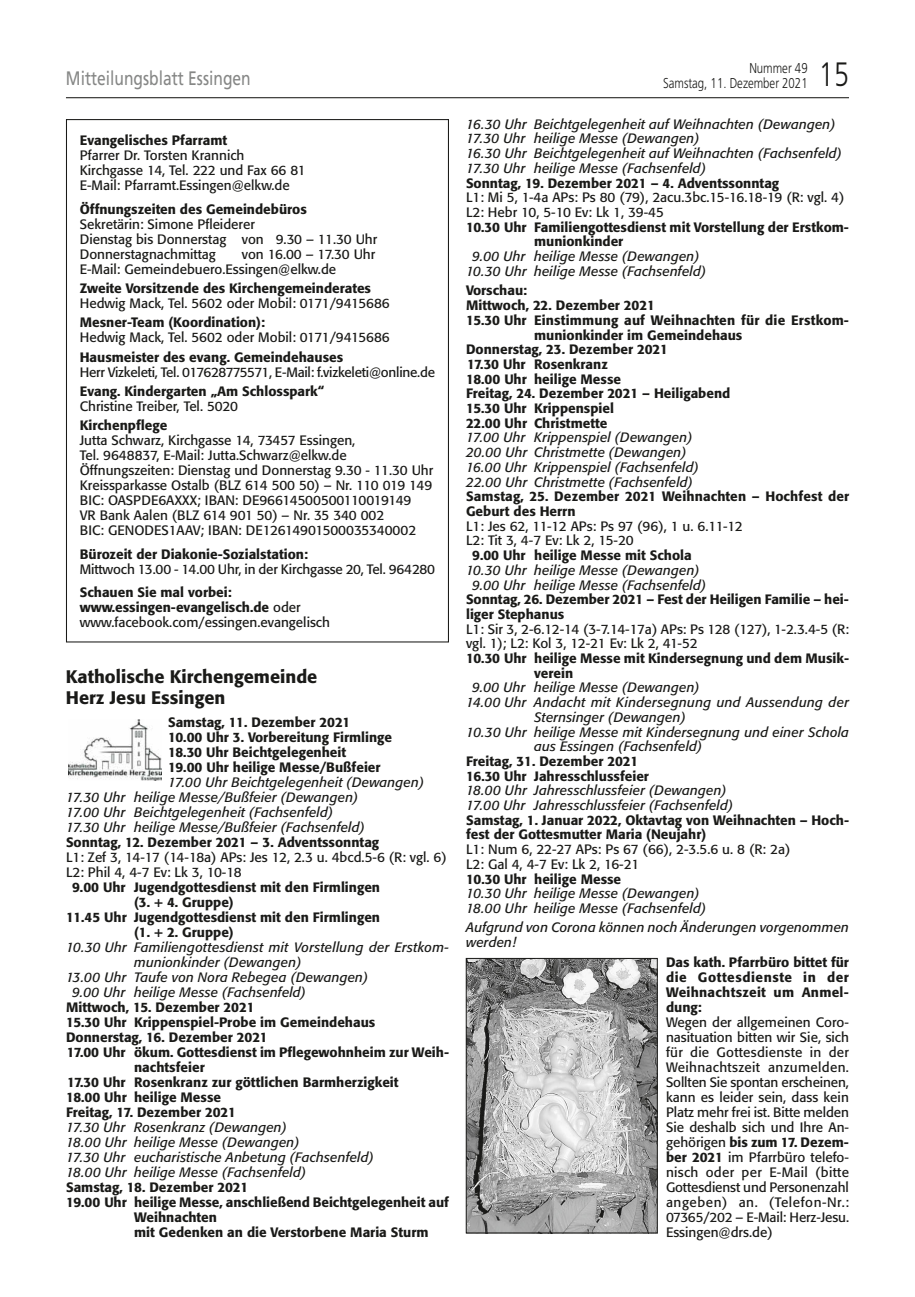
<style>
.page{position:relative;width:915px;height:1297px;background:#fff}
.page>*{position:absolute;margin:0;border:0;box-sizing:border-box;transform-origin:0 0}
.t1{font:300 33.75px "Frutiger";color:#1a1a18;scale:.8 1}
.t2{font:19.5px "Frutiger";color:#868786;scale:.8 1}
.t3{font:500 18px/21px "Formata";color:#1a1a18}
.t4{font:300 14.25px "Frutiger";color:#1a1a18;scale:.8 1}
.t5{font:500 13.5px/15px "Formata";color:#1a1a18}
.t6{font:13.5px/15px "Formata";color:#1a1a18}
.t7{font:italic 13.5px/14.7px "Formata";letter-spacing:.01em;color:#1a1a18}
.s1{font-weight:400}
.s2{font-weight:500}
</style>
<div class="page">
<hr style="left:66px;top:97px;width:782px;height:1px;background:#1a1a18">
<img style="left:68px;top:719px;width:93px;height:61px">
<img style="left:468px;top:960px;width:187px;height:271px">
<div style="left:466px;top:958px;width:191px;height:275px;border:1px solid #1a1a18"></div>
<p class="t4" style="left:749px;top:60px;width:74px">Nummer 49</p>
<h2 class="t2" style="left:66px;top:66px;width:232px">Mitteilungsblatt Essingen</h2>
<p class="t4" style="left:663px;top:75px;width:182px">Samstag, 11. Dezember 2021</p>
<h1 class="t1" style="left:818px;top:55px;width:39px">15</h1>
<p class="t5" style="left:80px;top:133px;width:149px">Evangelisches Pfarramt</p>
<p class="t6" style="left:80px;top:148px;width:227px">Pfarrer Dr. Torsten Krannich<br>Kirchgasse 14, Tel. 222 und Fax 66 81<br>E-Mail: Pfarramt.Essingen@elkw.de</p>
<p class="t5" style="left:80px;top:201px;width:228px">Öffnungszeiten des Gemeindebüros</p>
<p class="t6" style="left:80px;top:216px;width:299px">Sekretärin: Simone Pfleiderer<br>Dienstag bis Donnerstag von 9.30 – 11.30 Uhr<br>Donnerstagnachmittag</p>
<p class="t6" style="left:80px;top:246px;width:297px;text-indent:162px">von 16.00 – 17.30 Uhr<br>E-Mail: Gemeindebuero.Essingen@elkw.de</p>
<p class="t5" style="left:80px;top:281px;width:293px">Zweite Vorsitzende des Kirchengemeinderates</p>
<p class="t6" style="left:80px;top:296px;width:311px">Hedwig Mack, Tel. 5602 oder Mobil: 0171/9415686</p>
<p class="t5" style="left:80px;top:315px;width:187px">Mesner-Team (Koordination):</p>
<p class="t6" style="left:80px;top:330px;width:311px">Hedwig Mack, Tel. 5602 oder Mobil: 0171/9415686</p>
<p class="t5" style="left:80px;top:349px;width:265px">Hausmeister des evang. Gemeindehauses</p>
<p class="t6" style="left:80px;top:364px;width:357px">Herr Vizkeleti, Tel. 017628775571, E-Mail: f.vizkeleti@online.de</p>
<p class="t5" style="left:80px;top:383px;width:246px">Evang. Kindergarten „Am Schlosspark“</p>
<p class="t6" style="left:80px;top:398px;width:160px">Christine Treiber, Tel. 5020</p>
<p class="t5" style="left:80px;top:418px;width:89px">Kirchenpflege</p>
<p class="t6" style="left:80px;top:433px;width:355px">Jutta Schwarz, Kirchgasse 14, 73457 Essingen,<br>Tel. 9648837, E-Mail: Jutta.Schwarz@elkw.de Öffnungszeiten: Dienstag und Donnerstag 9.30 - 11.30 Uhr Kreissparkasse Ostalb (BLZ 614 500 50) – Nr. 110 019 149<br>BIC: OASPDE6AXXX; IBAN: DE96614500500110019149<br>VR Bank Aalen (BLZ 614 901 50) – Nr. 35 340 002<br>BIC: GENODES1AAV; IBAN: DE12614901500035340002</p>
<p class="t5" style="left:80px;top:546px;width:230px">Bürozeit der Diakonie-Sozialstation:</p>
<p class="t6" style="left:80px;top:561px;width:357px">Mittwoch 13.00 - 14.00 Uhr, in der Kirchgasse 20, Tel. 964280</p>
<p class="t5" style="left:80px;top:585px;width:252px">Schauen Sie mal vorbei: www.essingen-evangelisch.de <span class="s1">oder www.facebook.com/essingen.evangelisch</span></p>
<h3 class="t3" style="left:66px;top:666px;width:253px">Katholische Kirchengemeinde<br>Herz Jesu Essingen</h3>
<p class="t5" style="left:168px;top:715px;width:225px">Samstag, 11. Dezember 2021<br>10.00 Uhr 3. Vorbereitung Firmlinge<br>18.30 Uhr Beichtgelegenheit<br>19.00 Uhr heilige Messe/Bußfeier</p>
<p class="t7" style="left:66px;top:775px;width:359px;text-indent:102px">17.00 Uhr Beichtgelegenheit (Dewangen)<br>17.30 Uhr heilige Messe/Bußfeier (Dewangen)<br>17.00 Uhr Beichtgelegenheit (Fachsenfeld)<br>17.30 Uhr heilige Messe/Bußfeier (Fachsenfeld)</p>
<p class="t5" style="left:66px;top:835px;width:314px">Sonntag, 12. Dezember 2021 – 3. Adventssonntag</p>
<p class="t6" style="left:66px;top:850px;width:382px">L1: Zef 3, 14-17 (14-18a) APs: Jes 12, 2.3 u. 4bcd.5-6 (R: vgl. 6)<br>L2: Phil 4, 4-7 Ev: Lk 3, 10-18</p>
<p class="t5" style="left:72px;top:880px;width:309px">9.00 Uhr Jugendgottesdienst mit den Firmlingen</p>
<p class="t5" style="left:134px;top:895px;width:101px">(3. + 4. Gruppe)</p>
<p class="t5" style="left:66px;top:910px;width:315px">11.45 Uhr Jugendgottesdienst mit den Firmlingen</p>
<p class="t5" style="left:134px;top:925px;width:101px">(1. + 2. Gruppe)</p>
<p class="t7" style="left:66px;top:940px;width:384px">10.30 Uhr Familiengottesdienst mit Vorstellung der Erstkom-</p>
<p class="t7" style="left:134px;top:955px;width:169px">munionkinder (Dewangen)</p>
<p class="t7" style="left:66px;top:970px;width:303px">13.00 Uhr Taufe von Nora Rebegea (Dewangen)</p>
<p class="t7" style="left:72px;top:985px;width:235px">9.00 Uhr heilige Messe (Fachsenfeld)</p>
<p class="t5" style="left:66px;top:1000px;width:190px">Mittwoch, 15. Dezember 2021</p>
<p class="t5" style="left:66px;top:1015px;width:311px">15.30 Uhr Krippenspiel-Probe im Gemeindehaus</p>
<p class="t5" style="left:66px;top:1030px;width:203px">Donnerstag, 16. Dezember 2021</p>
<p class="t5" style="left:67px;top:1045px;width:383px">17.00 Uhr ökum. Gottesdienst im Pflegewohnheim zur Weih-</p>
<p class="t5" style="left:134px;top:1060px;width:72px">nachtsfeier</p>
<p class="t5" style="left:67px;top:1075px;width:333px">17.30 Uhr Rosenkranz zur göttlichen Barmherzigkeit</p>
<p class="t5" style="left:66px;top:1090px;width:156px">18.00 Uhr heilige Messe</p>
<p class="t5" style="left:66px;top:1105px;width:171px">Freitag, 17. Dezember 2021</p>
<p class="t7" style="left:66px;top:1120px;width:309px">17.30 Uhr Rosenkranz (Dewangen)<br>18.00 Uhr heilige Messe (Dewangen)<br>17.30 Uhr eucharistische Anbetung (Fachsenfeld)<br>18.00 Uhr heilige Messe (Fachsenfeld)</p>
<p class="t5" style="left:66px;top:1180px;width:184px">Samstag, 18. Dezember 2021</p>
<p class="t5" style="left:66px;top:1195px;width:384px">19.00 Uhr heilige Messe, anschließend Beichtgelegenheit auf</p>
<p class="t5" style="left:134px;top:1210px;width:84px">Weihnachten</p>
<p class="t5" style="left:134px;top:1225px;width:296px">mit Gedenken an die Verstorbene Maria Sturm</p>
<p class="t7" style="left:466px;top:117px;width:377px">16.30 Uhr Beichtgelegenheit auf Weihnachten (Dewangen)<br>17.30 Uhr heilige Messe (Dewangen)<br>16.30 Uhr Beichtgelegenheit auf Weihnachten (Fachsenfeld)<br>17.30 Uhr heilige Messe (Fachsenfeld)</p>
<p class="t5" style="left:466px;top:175px;width:314px">Sonntag, 19. Dezember 2021 – 4. Adventssonntag</p>
<p class="t6" style="left:466px;top:190px;width:379px">L1: Mi 5, 1-4a APs: Ps 80 (79), 2acu.3bc.15-16.18-19 (R: vgl. 4)<br>L2: Hebr 10, 5-10 Ev: Lk 1, 39-45</p>
<p class="t5" style="left:534px;top:219px;width:316px;text-indent:-68px">10.30 Uhr Familiengottesdienst mit Vorstellung der Erstkom&shy;munionkinder</p>
<p class="t7" style="left:466px;top:249px;width:241px;text-align:center">9.00 Uhr heilige Messe (Dewangen)<br>10.30 Uhr heilige Messe (Fachsenfeld)</p>
<p class="t5" style="left:466px;top:283px;width:63px">Vorschau:</p>
<p class="t5" style="left:466px;top:298px;width:190px">Mittwoch, 22. Dezember 2021</p>
<p class="t5" style="left:466px;top:312px;width:384px">15.30 Uhr Einstimmung auf Weihnachten für die Erstkom-</p>
<p class="t5" style="left:534px;top:327px;width:210px">munionkinder im Gemeindehaus</p>
<p class="t5" style="left:466px;top:342px;width:203px">Donnerstag, 23. Dezember 2021</p>
<p class="t5" style="left:467px;top:357px;width:142px">17.30 Uhr Rosenkranz</p>
<p class="t5" style="left:466px;top:371px;width:156px">18.00 Uhr heilige Messe</p>
<p class="t5" style="left:466px;top:386px;width:266px">Freitag, 24. Dezember 2021 – Heiligabend</p>
<p class="t5" style="left:466px;top:401px;width:149px">15.30 Uhr Krippenspiel</p>
<p class="t5" style="left:466px;top:415px;width:143px">22.00 Uhr Christmette</p>
<p class="t7" style="left:466px;top:430px;width:234px">17.00 Uhr Krippenspiel (Dewangen)<br>20.00 Uhr Christmette (Dewangen)<br>16.00 Uhr Krippenspiel (Fachsenfeld)<br>22.00 Uhr Christmette (Fachsenfeld)</p>
<p class="t5" style="left:466px;top:489px;width:384px">Samstag, 25. Dezember 2021 Weihnachten – Hochfest der<br>Geburt des Herrn</p>
<p class="t6" style="left:466px;top:519px;width:278px">L1: Jes 62, 11-12 APs: Ps 97 (96), 1 u. 6.11-12<br>L2: Tit 3, 4-7 Ev: Lk 2, 15-20</p>
<p class="t5" style="left:472px;top:548px;width:221px">9.00 Uhr heilige Messe mit Schola</p>
<p class="t7" style="left:466px;top:563px;width:241px;text-align:center">10.30 Uhr heilige Messe (Dewangen)<br>9.00 Uhr heilige Messe (Fachsenfeld)</p>
<p class="t5" style="left:466px;top:592px;width:384px">Sonntag, 26. Dezember 2021 – Fest der Heiligen Familie – hei&shy;liger Stephanus</p>
<p class="t6" style="left:466px;top:621px;width:384px">L1: Sir 3, 2-6.12-14 (3-7.14-17a) APs: Ps 128 (127), 1-2.3.4-5 (R: vgl. 1); L2: Kol 3, 12-21 Ev: Lk 2, 41-52</p>
<p class="t5" style="left:534px;top:651px;width:316px;text-indent:-68px">10.30 Uhr heilige Messe mit Kindersegnung und dem Musik&shy;verein</p>
<p class="t7" style="left:472px;top:680px;width:229px">9.00 Uhr heilige Messe (Dewangen)</p>
<p class="t7" style="left:466px;top:695px;width:384px">14.00 Uhr Andacht mit Kindersegnung und Aussendung der</p>
<p class="t7" style="left:534px;top:710px;width:153px">Sternsinger (Dewangen)</p>
<p class="t7" style="left:466px;top:724px;width:384px">10.30 Uhr heilige Messe mit Kindersegnung und einer Schola</p>
<p class="t7" style="left:534px;top:739px;width:169px">aus Essingen (Fachsenfeld)</p>
<p class="t5" style="left:466px;top:754px;width:184px">Freitag, 31. Dezember 2021<br>16.30 Uhr Jahresschlussfeier</p>
<p class="t7" style="left:466px;top:783px;width:268px">18.00 Uhr Jahresschlussfeier (Dewangen)<br>17.00 Uhr Jahresschlussfeier (Fachsenfeld)</p>
<p class="t5" style="left:466px;top:812px;width:384px">Samstag, 1. Januar 2022, Oktavtag von Weihnachten – Hoch&shy;fest der Gottesmutter Maria (Neujahr)</p>
<p class="t6" style="left:466px;top:842px;width:325px">L1: Num 6, 22-27 APs: Ps 67 (66), 2-3.5.6 u. 8 (R: 2a)<br>L2: Gal 4, 4-7 Ev: Lk 2, 16-21</p>
<p class="t5" style="left:466px;top:871px;width:156px">10.30 Uhr heilige Messe</p>
<p class="t7" style="left:466px;top:886px;width:241px">10.30 Uhr heilige Messe (Dewangen)<br>18.00 Uhr heilige Messe (Fachsenfeld)</p>
<p class="t7" style="left:466px;top:920px;width:384px">Aufgrund von Corona können noch Änderungen vorgenommen werden!</p>
<p class="t5" style="left:665px;top:954px;width:184px;text-align:justify">Das kath. Pfarrbüro bittet für die Gottesdienste in der Weihnachtszeit um Anmel&shy;dung:</p>
<p class="t6" style="left:665px;top:1014px;width:184px;text-align:justify">Wegen der allgemeinen Coro&shy;nasituation bitten wir Sie, sich für die Gottesdienste in der Weihnachtszeit anzumelden.<br>Sollten Sie spontan erscheinen, kann es leider sein, dass kein Platz mehr frei ist. Bitte melden Sie deshalb sich und Ihre An&shy;gehörigen <span class="s2">bis zum 17. Dezem&shy;ber 2021</span> im Pfarrbüro telefo&shy;nisch oder per E-Mail (bitte Gottesdienst und Personenzahl angeben) an. (Telefon-Nr.:<br>07365/202 – E-Mail: Herz-Jesu.<br>Essingen@drs.de)</p>
</div>
